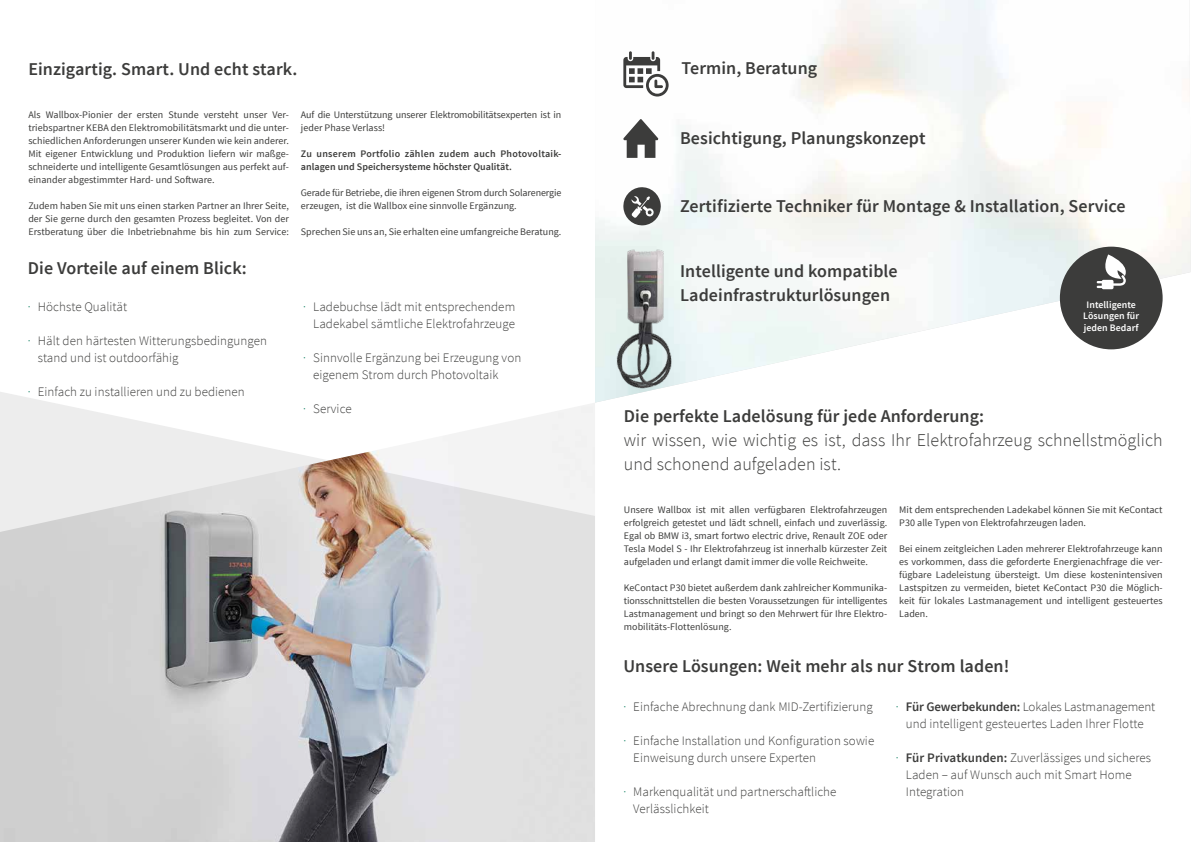
<style>
.page{position:relative;width:1191px;height:842px;background:#fff}
.page>*{position:absolute;margin:0;border:0;box-sizing:border-box;transform-origin:0 0}
.t1{font:600 18px/24px "Source Sans Pro";letter-spacing:.005em;color:#3c3c3b}
.t2{font:300 18px/24px "Source Sans Pro";letter-spacing:.005em;color:#3c3c3b}
.t3{font:300 13px/17px "Source Sans Pro";letter-spacing:.005em;color:#3c3c3b}
.t4{font:10px/13px "Source Sans Pro";letter-spacing:.005em;color:#3c3c3b;text-align:justify}
.t5{font:600 10px/13px "Source Sans Pro";letter-spacing:.005em;color:#3c3c3b}
.t6{font:600 9.9px/11.9px "Source Sans Pro";letter-spacing:.005em;color:#fff;text-align:center}
.s1{color:#007858}
.s2{font-weight:600}
</style>
<div class="page">
<svg style="left:0;top:392px;width:595px;height:450px;background:#d1d0d0"></svg>
<img style="left:595px;top:0;width:595px;height:377px">
<svg style="left:622px;top:186px;width:39px;height:40px"></svg>
<svg style="left:623px;top:119px;width:35px;height:39px"></svg>
<svg style="left:623px;top:51px;width:45px;height:46px"></svg>
<div style="left:1059px;top:247px;width:103px;height:102px;background:#3c3c3b;border-radius:50%"></div>
<svg style="left:1096px;top:254px;width:30px;height:35px"></svg>
<img style="left:595px;top:241px;width:116px;height:162px">
<h1 class="t1" style="left:28px;top:58px;width:271px">Einzigartig. Smart. Und echt stark.</h1>
<p class="t4" style="left:28px;top:108px;width:262px">Als Wallbox-Pionier der ersten Stunde versteht unser Ver&shy;triebspartner KEBA den Elektromobilitätsmarkt und die unter&shy;schiedlichen Anforderungen unserer Kunden wie kein anderer.<br>Mit eigener Entwicklung und Produktion liefern wir maßge&shy;schneiderte und intelligente Gesamtlösungen aus perfekt auf&shy;einander abgestimmter Hard- und Software.</p>
<p class="t4" style="left:28px;top:199px;width:262px">Zudem haben Sie mit uns einen starken Partner an Ihrer Seite, der Sie gerne durch den gesamten Prozess begleitet. Von der Erstberatung über die Inbetriebnahme bis hin zum Service:</p>
<h1 class="t1" style="left:28px;top:257px;width:220px">Die Vorteile auf einem Blick:</h1>
<h2 class="t3" style="left:28px;top:299px;width:101px"><span class="s1">·</span> Höchste Qualität</h2>
<h2 class="t3" style="left:38px;top:333px;width:231px;text-indent:-10px"><span class="s1">·</span> Hält den härtesten Witterungsbedingungen stand und ist outdoorfähig</h2>
<h2 class="t3" style="left:28px;top:384px;width:218px"><span class="s1">·</span> Einfach zu installieren und zu bedienen</h2>
<p class="t4" style="left:301px;top:108px;width:262px">Auf die Unterstützung unserer Elektromobilitätsexperten ist in jeder Phase Verlass!</p>
<p class="t5" style="left:301px;top:147px;width:262px">Zu unserem Portfolio zählen zudem auch Photovoltaik&shy;anlagen und Speichersysteme höchster Qualität.</p>
<p class="t4" style="left:301px;top:186px;width:262px">Gerade für Betriebe, die ihren eigenen Strom durch Solarenergie erzeugen, ist die Wallbox eine sinnvolle Ergänzung.</p>
<p class="t4" style="left:301px;top:225px;width:262px">Sprechen Sie uns an, Sie erhalten eine umfangreiche Beratung.</p>
<h2 class="t3" style="left:303px;top:299px;width:213px;text-align:right"><span class="s1">·</span> Ladebuchse lädt mit entsprechendem<br>Ladekabel sämtliche Elektrofahrzeuge</h2>
<h2 class="t3" style="left:313px;top:350px;width:210px;text-indent:-10px"><span class="s1">·</span> Sinnvolle Ergänzung bei Erzeugung von eigenem Strom durch Photovoltaik</h2>
<h2 class="t3" style="left:303px;top:401px;width:50px"><span class="s1">·</span> Service</h2>
<h1 class="t1" style="left:681px;top:56px;width:137px">Termin, Beratung</h1>
<h1 class="t1" style="left:680px;top:126px;width:247px">Besichtigung, Planungskonzept</h1>
<h1 class="t1" style="left:680px;top:195px;width:447px">Zertifizierte Techniker für Montage &amp; Installation, Service</h1>
<h1 class="t1" style="left:680px;top:259px;width:219px">Intelligente und kompatible<br>Ladeinfrastrukturlösungen</h1>
<p class="t6" style="left:1083px;top:299px;width:57px">Intelligente<br>Lösungen für jeden Bedarf</p>
<h1 class="t1" style="left:624px;top:405px;width:362px">Die perfekte Ladelösung für jede Anforderung:</h1>
<h1 class="t2" style="left:624px;top:429px;width:540px">wir wissen, wie wichtig es ist, dass Ihr Elektrofahrzeug schnellstmöglich und schonend aufgeladen ist.</h1>
<p class="t4" style="left:624px;top:503px;width:265px">Unsere Wallbox ist mit allen verfügbaren Elektrofahrzeugen erfolgreich getestet und lädt schnell, einfach und zuverlässig.<br>Egal ob BMW i3, smart fortwo electric drive, Renault ZOE oder Tesla Model S - Ihr Elektrofahrzeug ist innerhalb kürzester Zeit aufgeladen und erlangt damit immer die volle Reichweite.</p>
<p class="t4" style="left:624px;top:581px;width:265px">KeContact P30 bietet außerdem dank zahlreicher Kommunika&shy;tionsschnittstellen die besten Voraussetzungen für intelligentes Lastmanagement und bringt so den Mehrwert für Ihre Elektro&shy;mobilitäts-Flottenlösung.</p>
<p class="t4" style="left:899px;top:503px;width:265px">Mit dem entsprechenden Ladekabel können Sie mit KeContact<br>P30 alle Typen von Elektrofahrzeugen laden.</p>
<p class="t4" style="left:899px;top:542px;width:265px">Bei einem zeitgleichen Laden mehrerer Elektrofahrzeuge kann es vorkommen, dass die geforderte Energienachfrage die ver&shy;fügbare Ladeleistung übersteigt. Um diese kostenintensiven Lastspitzen zu vermeiden, bietet KeContact P30 die Möglich&shy;keit für lokales Lastmanagement und intelligent gesteuertes Laden.</p>
<h1 class="t1" style="left:623px;top:654px;width:387px">Unsere Lösungen: Weit mehr als nur Strom laden!</h1>
<h2 class="t3" style="left:623px;top:699px;width:251px"><span class="s1">·</span> Einfache Abrechnung dank MID-Zertifizierung</h2>
<h2 class="t3" style="left:633px;top:733px;width:242px;text-indent:-10px"><span class="s1">·</span> Einfache Installation und Konfiguration sowie<br>Einweisung durch unsere Experten</h2>
<h2 class="t3" style="left:633px;top:784px;width:205px;text-indent:-10px"><span class="s1">·</span> Markenqualität und partnerschaftliche<br>Verlässlichkeit</h2>
<h2 class="t3" style="left:896px;top:699px;width:261px;text-align:center"><span class="s1">·</span> <span class="s2">Für Gewerbekunden:</span> Lokales Lastmanagement und intelligent gesteuertes Laden Ihrer Flotte</h2>
<h2 class="t3" style="left:906px;top:750px;width:247px;text-indent:-10px"><span class="s1">·</span> <span class="s2">Für Privatkunden:</span> Zuverlässiges und sicheres<br>Laden – auf Wunsch auch mit Smart Home<br>Integration</h2>
</div>
